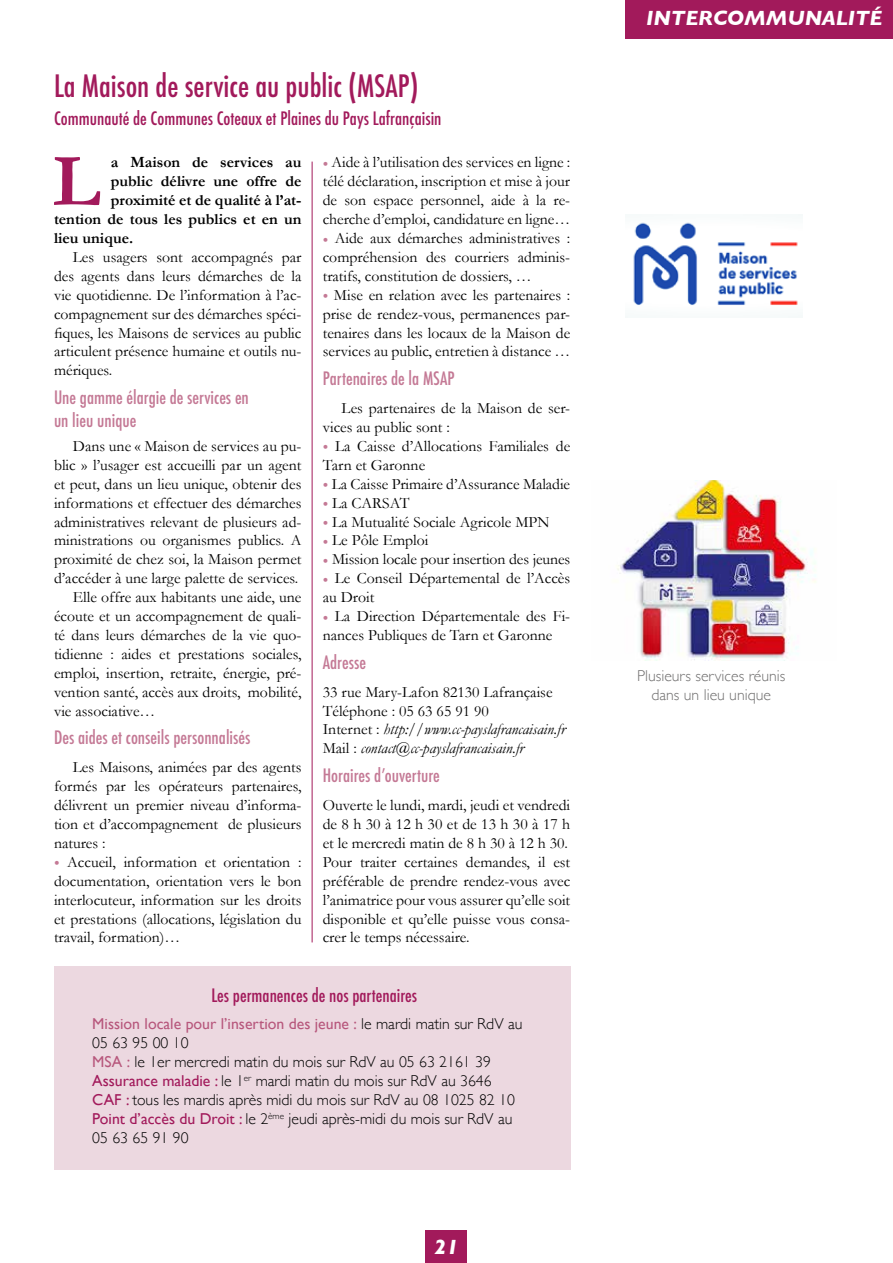
<style>
.page{position:relative;width:893px;height:1263px;background:#fff}
.page>*{position:absolute;margin:0;border:0;box-sizing:border-box;transform-origin:0 0}
.t1{font:700 75.15px "Garamond";color:#a21a5b}
.t2{font:500 condensed 30px "Futura";color:#a21a5b}
.t3{font:italic 700 21px "Gill Sans";color:#fff}
.t4{font:500 condensed 18px/22.5px "Futura";color:#c47995}
.t5{font:500 condensed 18px "Futura";color:#a21a5b}
.t6{font:15.75px/18.9px "Garamond";color:#000;text-align:justify}
.t7{font:300 15.75px/18.9px "Gill Sans";color:#000}
.t8{font:700 15.75px "Garamond";color:#000}
.t9{font:300 15.75px/19.5px "Gill Sans";color:#706f6f;text-align:center}
.s1{color:#c47995}
.s2{font-style:italic}
.s3{font-weight:400;color:#b7577c}
.s4{font-weight:400;color:#a21a5b}
</style>
<div class="page">
<div style="left:625px;top:0;width:268px;height:38px;background:#a21a5b"></div>
<div style="left:426px;top:1230px;width:41px;height:33px;background:#a21a5b"></div>
<img style="left:633px;top:222px;width:165px;height:83px">
<img style="left:617px;top:481px;width:199px;height:179px">
<div style="left:54px;top:966px;width:516px;height:203px;background:#ecd8e0"></div>
<hr style="left:312px;top:162px;width:1px;height:780px;background:#a21a5b">
<h2 class="t2" style="left:54px;top:67px;width:366px">La Maison de service au public (MSAP)</h2>
<p class="t5" style="left:54px;top:107px;width:389px">Communauté de Communes Coteaux et Plaines du Pays Lafrançaisin</p>
<h1 class="t1" style="left:53px;top:137px;width:49px">L</h1>
<p class="t8" style="left:111px;top:153px;width:192px">a Maison de services au</p>
<p class="t8" style="left:111px;top:172px;width:192px">public délivre une offre de</p>
<p class="t8" style="left:111px;top:191px;width:192px">proximité et de qualité à l’at-</p>
<p class="t8" style="left:54px;top:210px;width:249px">tention de tous les publics et en un</p>
<p class="t8" style="left:54px;top:229px;width:81px">lieu unique.</p>
<p class="t6" style="left:54px;top:247px;width:249px;text-indent:19px">Les usagers sont accompagnés par des agents dans leurs démarches de la vie quotidienne. De l’information à l’ac&shy;compagnement sur des démarches spéci&shy;fiques, les Maisons de services au public articulent présence humaine et outils nu&shy;mériques.</p>
<p class="t4" style="left:54px;top:386px;width:196px">Une gamme élargie de services en un lieu unique</p>
<p class="t6" style="left:73px;top:436px;width:230px">Dans une « Maison de services au pu-</p>
<p class="t6" style="left:54px;top:455px;width:249px">blic » l’usager est accueilli par un agent</p>
<p class="t6" style="left:54px;top:474px;width:249px">et peut, dans un lieu unique, obtenir des</p>
<p class="t6" style="left:54px;top:493px;width:249px">informations et effectuer des démarches</p>
<p class="t6" style="left:54px;top:512px;width:249px">administratives relevant de plusieurs ad-</p>
<p class="t6" style="left:54px;top:531px;width:249px">ministrations ou organismes publics. A</p>
<p class="t6" style="left:54px;top:550px;width:249px">proximité de chez soi, la Maison permet</p>
<p class="t6" style="left:54px;top:569px;width:246px">d’accéder à une large palette de services.</p>
<p class="t6" style="left:73px;top:588px;width:230px">Elle offre aux habitants une aide, une</p>
<p class="t6" style="left:54px;top:606px;width:249px">écoute et un accompagnement de quali-</p>
<p class="t6" style="left:54px;top:625px;width:249px">té dans leurs démarches de la vie quo-</p>
<p class="t6" style="left:54px;top:644px;width:249px">tidienne : aides et prestations sociales,</p>
<p class="t6" style="left:54px;top:663px;width:249px">emploi, insertion, retraite, énergie, pré-</p>
<p class="t6" style="left:54px;top:682px;width:249px">vention santé, accès aux droits, mobilité,</p>
<p class="t6" style="left:54px;top:701px;width:103px">vie associative…</p>
<p class="t4" style="left:54px;top:727px;width:198px">Des aides et conseils personnalisés</p>
<p class="t6" style="left:54px;top:758px;width:249px;text-indent:19px">Les Maisons, animées par des agents formés par les opérateurs partenaires, délivrent un premier niveau d’informa&shy;tion et d’accompagnement de plusieurs natures :</p>
<p class="t6" style="left:54px;top:852px;width:249px"><span class="s1">•</span> Accueil, information et orientation : documentation, orientation vers le bon interlocuteur, information sur les droits et prestations (allocations, législation du travail, formation)…</p>
<p class="t6" style="left:323px;top:153px;width:249px"><span class="s1">•</span> Aide à l’utilisation des services en ligne : télé déclaration, inscription et mise à jour de son espace personnel, aide à la re&shy;cherche d’emploi, candidature en ligne…</p>
<p class="t6" style="left:323px;top:228px;width:249px"><span class="s1">•</span> Aide aux démarches administratives : compréhension des courriers adminis&shy;tratifs, constitution de dossiers, …</p>
<p class="t6" style="left:323px;top:285px;width:249px"><span class="s1">•</span> Mise en relation avec les partenaires : prise de rendez-vous, permanences par&shy;tenaires dans les locaux de la Maison de services au public, entretien à distance …</p>
<p class="t4" style="left:323px;top:367px;width:133px">Partenaires de la MSAP</p>
<p class="t6" style="left:323px;top:399px;width:249px;text-indent:19px">Les partenaires de la Maison de ser&shy;vices au public sont :</p>
<p class="t6" style="left:323px;top:436px;width:249px"><span class="s1">•</span> La Caisse d’Allocations Familiales de<br>Tarn et Garonne</p>
<p class="t6" style="left:323px;top:474px;width:249px"><span class="s1">•</span> La Caisse Primaire d’Assurance Maladie</p>
<p class="t6" style="left:323px;top:493px;width:88px"><span class="s1">•</span> La CARSAT</p>
<p class="t6" style="left:323px;top:512px;width:228px"><span class="s1">•</span> La Mutualité Sociale Agricole MPN</p>
<p class="t6" style="left:323px;top:531px;width:107px"><span class="s1">•</span> Le Pôle Emploi</p>
<p class="t6" style="left:323px;top:550px;width:249px"><span class="s1">•</span> Mission locale pour insertion des jeunes</p>
<p class="t6" style="left:323px;top:569px;width:249px"><span class="s1">•</span> Le Conseil Départemental de l’Accès au Droit</p>
<p class="t6" style="left:323px;top:606px;width:249px"><span class="s1">•</span> La Direction Départementale des Fi&shy;nances Publiques de Tarn et Garonne</p>
<p class="t4" style="left:323px;top:651px;width:45px">Adresse</p>
<p class="t6" style="left:323px;top:682px;width:244px;text-align:left">33 rue Mary-Lafon 82130 Lafrançaise Téléphone : 05 63 65 91 90<br>Internet : <span class="s2">http://www.cc-payslafrancaisain.fr </span>Mail : <span class="s2">contact@cc-payslafrancaisain.fr</span></p>
<p class="t4" style="left:323px;top:764px;width:119px">Horaires d’ouverture</p>
<p class="t6" style="left:323px;top:795px;width:249px;text-align:left">Ouverte le lundi, mardi, jeudi et vendredi de 8 h 30 à 12 h 30 et de 13 h 30 à 17 h et le mercredi matin de 8 h 30 à 12 h 30.<br>Pour traiter certaines demandes, il est préférable de prendre rendez-vous avec l’animatrice pour vous assurer qu’elle soit disponible et qu’elle puisse vous consa&shy;crer le temps nécessaire.</p>
<p class="t5" style="left:211px;top:984px;width:207px">Les permanences de nos partenaires</p>
<p class="t7" style="left:92px;top:1014px;width:432px"><span class="s3">Mission locale pour l’insertion des jeune :</span> le mardi matin sur RdV au 05 63 95 00 10<br><span class="s3">MSA :</span> le 1er mercredi matin du mois sur RdV au 05 63 2161 39<br><span class="s4">Assurance maladie :</span> le 1<sup>er</sup> mardi matin du mois sur RdV au 3646<br><span class="s4">CAF :</span> tous les mardis après midi du mois sur RdV au 08 1025 82 10<br><span class="s4">Point d’accès du Droit :</span> le 2<sup>ème</sup> jeudi après-midi du mois sur RdV au 05 63 65 91 90</p>
<h3 class="t3" style="left:434px;top:1235px;width:26px">21</h3>
<h3 class="t3" style="left:646px;top:6px;width:238px">INTERCOMMUNALITÉ</h3>
<p class="t9" style="left:637px;top:665px;width:150px">Plusieurs services réunis dans un lieu unique</p>
</div>
